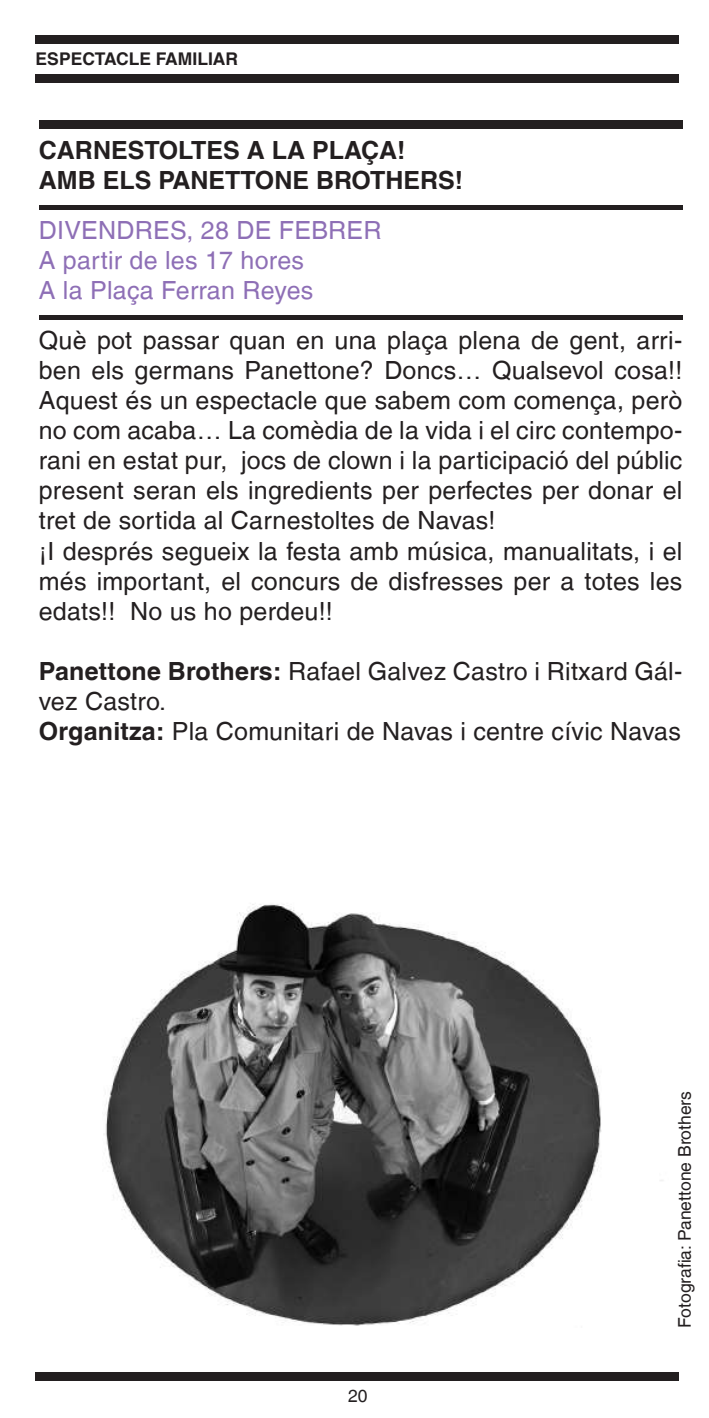
<style>
.page{position:relative;width:709px;height:1418px;background:#fff}
.page>*{position:absolute;margin:0;border:0;box-sizing:border-box;transform-origin:0 0}
.t1{font:25px/30px "Helvetica LT";letter-spacing:.01em;color:#231f20}
.t2{font:25px/30px "Helvetica LT";letter-spacing:.01em;color:#8e6fb6}
.t3{font:700 25px/30px "Helvetica LT";color:#231f20}
.t4{font:17.5px "Helvetica LT";color:#231f20}
.t5{font:700 17.5px "Helvetica LT";color:#231f20}
.s1{font-weight:700}
</style>
<div class="page">
<div style="left:35px;top:35px;width:644px;height:9px;background:#231f20"></div>
<div style="left:35px;top:74px;width:644px;height:9px;background:#231f20"></div>
<div style="left:35px;top:1372px;width:644px;height:8px;background:#231f20"></div>
<div style="left:39px;top:120px;width:643px;height:9px;background:#231f20"></div>
<hr style="left:39px;top:205px;width:643px;height:4px;background:#231f20">
<hr style="left:39px;top:315px;width:643px;height:4px;background:#231f20">
<img style="left:104px;top:904px;width:559px;height:422px">
<p class="t5" style="left:36px;top:48px;width:204px">ESPECTACLE FAMILIAR</p>
<p class="t3" style="left:39px;top:135px;width:426px">CARNESTOLTES A LA PLAÇA!<br>AMB ELS PANETTONE BROTHERS!</p>
<p class="t2" style="left:39px;top:215px;width:344px">DIVENDRES, 28 DE FEBRER<br>A partir de les 17 hores<br>A la Plaça Ferran Reyes</p>
<p class="t1" style="left:39px;top:325px;width:645px">Què pot passar quan en una plaça plena de gent, arri&shy;ben els germans Panettone? Doncs… Qualsevol cosa!!<br>Aquest és un espectacle que sabem com comença, però no com acaba… La comèdia de la vida i el circ contempo&shy;rani en estat pur, jocs de clown i la participació del públic present seran els ingredients per perfectes per donar el tret de sortida al Carnestoltes de Navas!<br>¡I després segueix la festa amb música, manualitats, i el més important, el concurs de disfresses per a totes les edats!! No us ho perdeu!!</p>
<p class="t1" style="left:39px;top:655px;width:645px"><span class="s1">Panettone Brothers:</span> Rafael Galvez Castro i Ritxard Gál&shy;vez Castro.<br><span class="s1">Organitza:</span> Pla Comunitari de Navas i centre cívic Navas</p>
<p class="t4" style="left:348px;top:1385px;width:21px">20</p>
<p class="t4" style="left:674px;top:1327px;width:238px;rotate:-90deg">Fotografia: Panettone Brothers</p>
</div>
